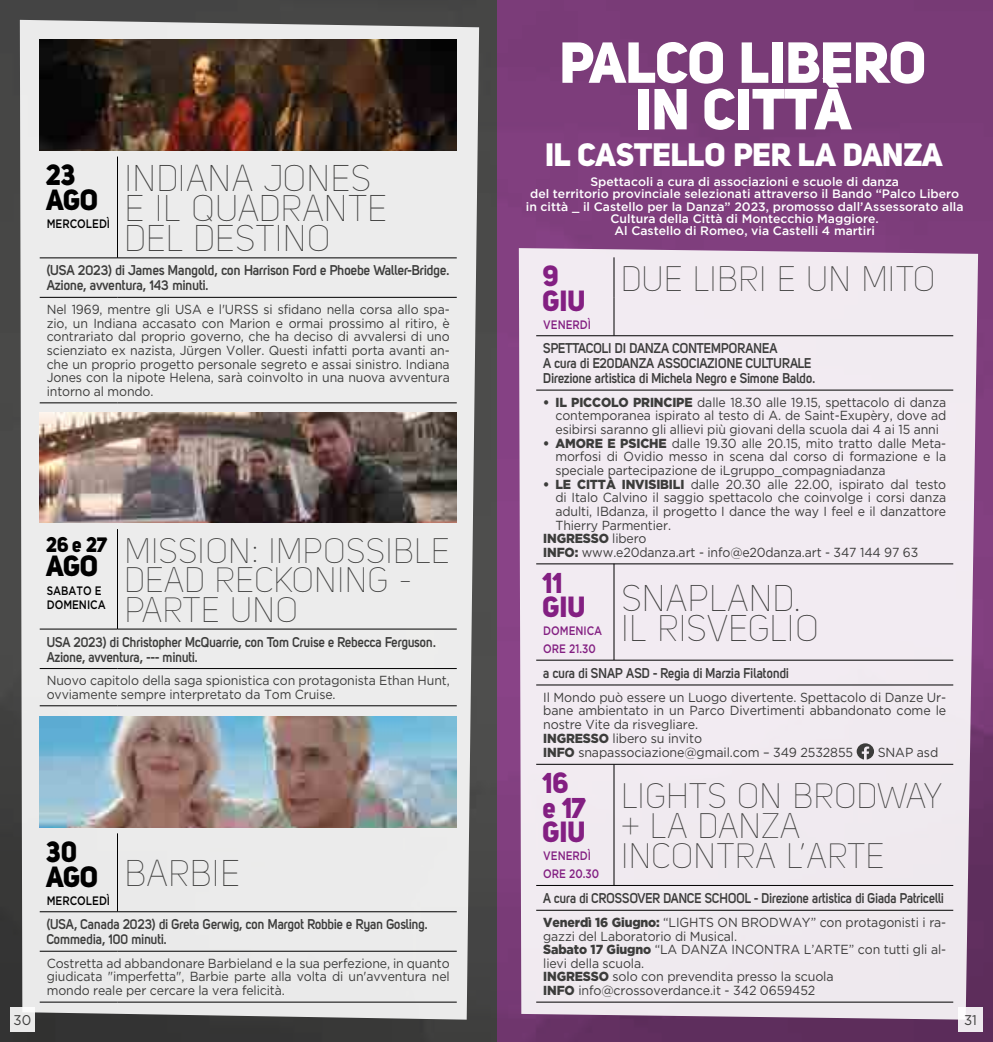
<style>
.page{position:relative;width:993px;height:1042px;background:#fff}
.page>*{position:absolute;margin:0;border:0;box-sizing:border-box;transform-origin:0 0}
.t1{font:57.05px/46.6px "Uni Sans Heavy";color:#fff;text-align:center}
.t2{font:36.75px/29.8px "Uni Sans Thin";color:#3c3c3b;scale:.95 1}
.t3{font:35px/29.8px "Uni Sans Thin";color:#3c3c3b;scale:.95 1}
.t4{font:32.02px "Uni Sans Heavy";color:#fff}
.t5{font:28.88px/24.5px "Uni Sans Heavy";letter-spacing:-.02em;color:#831f82;scale:.95 1}
.t6{font:28.88px/24.5px "Uni Sans Heavy";letter-spacing:-.02em;color:#000;scale:.95 1}
.t7{font:21px "Uni Sans Heavy";color:#000;scale:.95 1}
.t8{font:700 14px/14.9px "Uni Sans Semi";letter-spacing:-.01em;color:#3c3c3b;scale:.92 1}
.t9{font:700 14px/14.9px "Uni Sans Semi";letter-spacing:-.01em;color:#3c3c3b;scale:.95 1}
.t10{font:700 14px "Uni Sans Semi";letter-spacing:-.01em;color:#3c3c3b;scale:.9 1}
.t11{font:14px "Gotham";color:#3c3c3b;scale:.95 1}
.t12{font:13.12px/13.7px "Gotham";letter-spacing:-.01em;color:#3c3c3b;text-align:justify;scale:.94 1}
.t13{font:13.12px/14px "Gotham";letter-spacing:-.01em;color:#3c3c3b;scale:.95 1}
.t14{font:900 13.12px "Gotham";letter-spacing:-.01em;color:#3c3c3b;scale:.94 1}
.t15{font:500 12.25px/12.2px "Gotham";color:#fff;text-align:center}
.t16{font:500 12.25px/18px "Gotham";color:#831f82;scale:.83 1}
.t17{font:500 12.25px/14px "Gotham";color:#000;scale:.83 1}
.s1{font-weight:900}
.s2{font-weight:400}
</style>
<div class="page">
<svg style="left:496px;top:0;width:496px;height:1042px;background:#793b77"></svg>
<div style="left:0;top:0;width:496px;height:1042px;background:linear-gradient(to bottom,#4c4c4b,#404040)"></div>
<div style="left:20px;top:20px;width:459px;height:999px;background:#ececec"></div>
<div style="left:518px;top:248px;width:459px;height:771px;background:#f2ebf1"></div>
<hr style="left:536px;top:885px;width:77px;height:1px;background:#000">
<hr style="left:536px;top:910px;width:77px;height:1px;background:#000">
<hr style="left:613px;top:910px;width:339px;height:1px;background:#000">
<hr style="left:536px;top:1002px;width:77px;height:1px;background:#000">
<hr style="left:613px;top:1002px;width:339px;height:1px;background:#000">
<hr style="left:613px;top:885px;width:339px;height:1px;background:#000">
<hr style="left:613px;top:764px;width:1px;height:121px;background:#000">
<svg style="left:957px;top:1007px;width:25px;height:25px"></svg>
<svg style="left:10px;top:1007px;width:25px;height:25px"></svg>
<hr style="left:40px;top:258px;width:77px;height:1px;background:#000">
<hr style="left:40px;top:297px;width:77px;height:1px;background:#000">
<hr style="left:117px;top:297px;width:339px;height:1px;background:#000">
<hr style="left:40px;top:402px;width:77px;height:1px;background:#000">
<hr style="left:117px;top:402px;width:339px;height:1px;background:#000">
<hr style="left:117px;top:258px;width:339px;height:1px;background:#000">
<hr style="left:117px;top:157px;width:1px;height:101px;background:#000">
<img style="left:40px;top:40px;width:416px;height:110px">
<hr style="left:40px;top:629px;width:77px;height:1px;background:#000">
<hr style="left:40px;top:668px;width:77px;height:1px;background:#000">
<hr style="left:117px;top:668px;width:339px;height:1px;background:#000">
<hr style="left:40px;top:705px;width:77px;height:1px;background:#000">
<hr style="left:117px;top:705px;width:339px;height:1px;background:#000">
<hr style="left:117px;top:629px;width:339px;height:1px;background:#000">
<hr style="left:117px;top:529px;width:1px;height:100px;background:#000">
<img style="left:40px;top:412px;width:416px;height:111px">
<hr style="left:40px;top:911px;width:77px;height:1px;background:#000">
<hr style="left:40px;top:951px;width:77px;height:1px;background:#000">
<hr style="left:117px;top:951px;width:339px;height:1px;background:#000">
<hr style="left:40px;top:1002px;width:77px;height:1px;background:#000">
<hr style="left:117px;top:1002px;width:339px;height:1px;background:#000">
<hr style="left:117px;top:911px;width:339px;height:1px;background:#000">
<hr style="left:117px;top:833px;width:1px;height:78px;background:#000">
<img style="left:40px;top:716px;width:416px;height:111px">
<hr style="left:536px;top:335px;width:77px;height:1px;background:#000">
<hr style="left:536px;top:390px;width:77px;height:1px;background:#000">
<hr style="left:613px;top:390px;width:339px;height:1px;background:#000">
<hr style="left:536px;top:563px;width:77px;height:1px;background:#000">
<hr style="left:613px;top:563px;width:339px;height:1px;background:#000">
<hr style="left:613px;top:335px;width:339px;height:1px;background:#000">
<hr style="left:613px;top:257px;width:1px;height:41px;background:#000">
<hr style="left:613px;top:298px;width:1px;height:37px;background:#000">
<hr style="left:536px;top:660px;width:77px;height:1px;background:#000">
<hr style="left:536px;top:685px;width:77px;height:1px;background:#000">
<hr style="left:613px;top:685px;width:339px;height:1px;background:#000">
<hr style="left:536px;top:764px;width:77px;height:1px;background:#000">
<hr style="left:613px;top:764px;width:339px;height:1px;background:#000">
<hr style="left:613px;top:660px;width:339px;height:1px;background:#000">
<hr style="left:613px;top:564px;width:1px;height:96px;background:#000">
<svg style="left:856px;top:743px;width:17px;height:16px"></svg>
<h3 class="t6" style="left:47px;top:163px;width:57px">23<br>AGO</h3>
<p class="t17" style="left:47px;top:216px;width:78px">MERCOLEDÌ</p>
<h2 class="t2" style="left:124px;top:164px;width:278px">INDIANA JONES<br>E IL QUADRANTE<br>DEL DESTINO</h2>
<p class="t9" style="left:47px;top:263px;width:425px">(USA 2023) di James Mangold, con Harrison Ford e Phoebe Waller-Bridge.<br>Azione, avventura, 143 minuti.</p>
<p class="t12" style="left:47px;top:302px;width:430px">Nel 1969, mentre gli USA e l'URSS si sfidano nella corsa allo spa&shy;zio, un Indiana accasato con Marion e ormai prossimo al ritiro, è contrariato dal proprio governo, che ha deciso di avvalersi di uno scienziato ex nazista, Jürgen Voller. Questi infatti porta avanti an&shy;che un proprio progetto personale segreto e assai sinistro. Indiana Jones con la nipote Helena, sarà coinvolto in una nuova avventura intorno al mondo.</p>
<h3 class="t7" style="left:47px;top:532px;width:65px">26 e 27</h3>
<h3 class="t6" style="left:47px;top:554px;width:57px">AGO</h3>
<p class="t17" style="left:47px;top:583px;width:73px">SABATO E<br>DOMENICA</p>
<h3 class="t3" style="left:124px;top:536px;width:344px">MISSION: IMPOSSIBLE<br>DEAD RECKONING -<br>PARTE UNO</h3>
<p class="t8" style="left:47px;top:634px;width:424px">USA 2023) di Christopher McQuarrie, con Tom Cruise e Rebecca Ferguson.<br>Azione, avventura, --- minuti.</p>
<p class="t12" style="left:47px;top:673px;width:430px">Nuovo capitolo della saga spionistica con protagonista Ethan Hunt, ovviamente sempre interpretato da Tom Cruise.</p>
<h3 class="t6" style="left:47px;top:839px;width:57px">30<br>AGO</h3>
<p class="t17" style="left:47px;top:893px;width:78px">MERCOLEDÌ</p>
<h2 class="t2" style="left:124px;top:859px;width:123px">BARBIE</h2>
<p class="t8" style="left:47px;top:917px;width:416px">(USA, Canada 2023) di Greta Gerwig, con Margot Robbie e Ryan Gosling.<br>Commedia, 100 minuti.</p>
<p class="t12" style="left:47px;top:956px;width:430px">Costretta ad abbandonare Barbieland e la sua perfezione, in quanto giudicata "imperfetta", Barbie parte alla volta di un'avventura nel mondo reale per cercare la vera felicità.</p>
<h1 class="t1" style="left:560px;top:39px;width:369px">PALCO LIBERO<br>IN CITTÀ</h1>
<h3 class="t4" style="left:546px;top:135px;width:398px">IL CASTELLO PER LA DANZA</h3>
<p class="t15" style="left:525px;top:175px;width:439px">Spettacoli a cura di associazioni e scuole di danza<br>del territorio provinciale selezionati attraverso il Bando “Palco Libero in città _ il Castello per la Danza” 2023, promosso dall’Assessorato alla Cultura della Città di Montecchio Maggiore.<br>Al Castello di Romeo, via Castelli 4 martiri</p>
<h3 class="t5" style="left:543px;top:263px;width:47px">9<br>GIU</h3>
<p class="t16" style="left:543px;top:315px;width:59px">VENERDÌ</p>
<h3 class="t3" style="left:620px;top:264px;width:332px">DUE LIBRI E UN MITO</h3>
<p class="t8" style="left:543px;top:341px;width:297px">SPETTACOLI DI DANZA CONTEMPORANEA<br>A cura di E20DANZA ASSOCIAZIONE CULTURALE<br>Direzione artistica di Michela Negro e Simone Baldo.</p>
<p class="t12" style="left:555px;top:395px;width:417px;text-indent:-12px"><span class="s1">• IL PICCOLO PRINCIPE</span> dalle 18.30 alle 19.15, spettacolo di danza contemporanea ispirato al testo di A. de Saint-Exupèry, dove ad esibirsi saranno gli allievi più giovani della scuola dai 4 ai 15 anni</p>
<p class="t12" style="left:555px;top:436px;width:417px;text-indent:-12px"><span class="s1">• AMORE E PSICHE</span> dalle 19.30 alle 20.15, mito tratto dalle Meta&shy;morfosi di Ovidio messo in scena dal corso di formazione e la speciale partecipazione de iLgruppo_compagniadanza</p>
<p class="t12" style="left:543px;top:477px;width:430px"><span class="s1">• LE CITTÀ INVISIBILI</span> dalle 20.30 alle 22.00, ispirato dal testo</p>
<p class="t12" style="left:555px;top:490px;width:417px">di Italo Calvino il saggio spettacolo che coinvolge i corsi danza</p>
<p class="t12" style="left:555px;top:504px;width:417px">adulti, IBdanza, il progetto I dance the way I feel e il danzattore</p>
<p class="t12" style="left:555px;top:518px;width:124px">Thierry Parmentier.</p>
<p class="t14" style="left:543px;top:531px;width:111px">INGRESSO <span class="s2">libero</span></p>
<p class="t12" style="left:543px;top:545px;width:400px"><span class="s1">INFO:</span> www.e20danza.art - info@e20danza.art - 347 144 97 63</p>
<h3 class="t5" style="left:543px;top:570px;width:47px">11<br>GIU</h3>
<p class="t16" style="left:543px;top:621px;width:73px">DOMENICA<br>ORE 21.30</p>
<h2 class="t2" style="left:620px;top:583px;width:210px">SNAPLAND.<br>IL RISVEGLIO</h2>
<p class="t8" style="left:543px;top:665px;width:269px">a cura di SNAP ASD - Regia di Marzia Filatondi</p>
<p class="t13" style="left:543px;top:690px;width:425px">Il Mondo può essere un Luogo divertente. Spettacolo di Danze Ur&shy;bane ambientato in un Parco Divertimenti abbandonato come le nostre Vite da risvegliare.<br><span class="s1">INGRESSO</span> libero su invito<br><span class="s1">INFO</span> snapassociazione@gmail.com – 349 2532855</p>
<p class="t13" style="left:877px;top:745px;width:65px">SNAP asd</p>
<h3 class="t5" style="left:543px;top:770px;width:47px">16 e 17<br>GIU</h3>
<p class="t16" style="left:543px;top:847px;width:69px">VENERDÌ<br>ORE 20.30</p>
<h3 class="t3" style="left:620px;top:781px;width:340px">LIGHTS ON BRODWAY + LA DANZA<br>INCONTRA L’ARTE</h3>
<p class="t10" style="left:543px;top:889px;width:446px">A cura di CROSSOVER DANCE SCHOOL - Direzione artistica di Giada Patricelli</p>
<p class="t12" style="left:543px;top:915px;width:430px;text-align:left"><span class="s1">Venerdì 16 Giugno:</span> “LIGHTS ON BRODWAY” con protagonisti i ra&shy;gazzi del Laboratorio di Musical.<br><span class="s1">Sabato 17 Giugno</span> “LA DANZA INCONTRA L’ARTE” con tutti gli al&shy;lievi della scuola.<br><span class="s1">INGRESSO</span> solo con prevendita presso la scuola<br><span class="s1">INFO</span> info@crossoverdance.it - 342 0659452</p>
<p class="t11" style="left:14px;top:1012px;width:20px">30</p>
<p class="t11" style="left:963px;top:1012px;width:15px">31</p>
</div>
